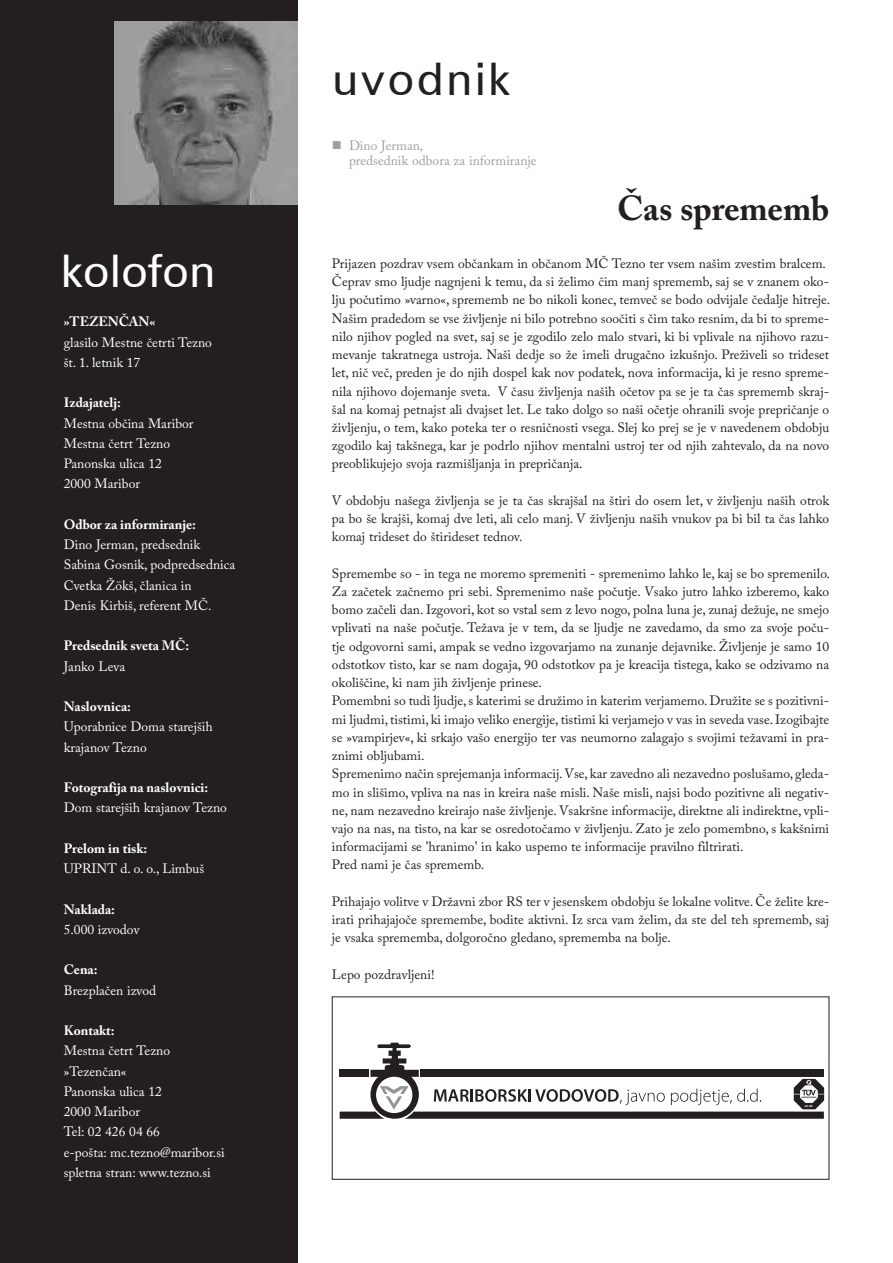
<style>
.page{position:relative;width:893px;height:1263px;background:#fff}
.page>*{position:absolute;margin:0;border:0;box-sizing:border-box;transform-origin:0 0}
.t1{font:45px "Zurich BT";letter-spacing:.05em;color:#231f20}
.t2{font:45px "Zurich BT";color:#fff}
.t3{font:700 34.5px "Adobe Caslon Pro";letter-spacing:-.005em;color:#231f20}
.t4{font:13.5px/18.1px "Adobe Caslon Pro";color:#231f20}
.t5{font:13.5px/20.2px "Adobe Caslon Pro";color:#fff}
.t6{font:700 13.5px "Adobe Caslon Pro";color:#fff}
.t7{font:13.5px/15px "Adobe Caslon Pro";color:#9d9fa2}
</style>
<div class="page">
<div style="left:0;top:0;width:298px;height:1263px;background:#231f20"></div>
<img style="left:115px;top:22px;width:183px;height:183px">
<svg style="left:340px;top:1043px;width:484px;height:76px"></svg>
<h1 class="t2" style="left:61px;top:244px;width:156px">kolofon</h1>
<p class="t6" style="left:64px;top:314px;width:93px">»TEZENČAN«</p>
<p class="t5" style="left:64px;top:332px;width:150px">glasilo Mestne četrti Tezno št. 1. letnik 17</p>
<p class="t6" style="left:64px;top:395px;width:59px">Izdajatelj:</p>
<p class="t5" style="left:64px;top:413px;width:131px">Mestna občina Maribor<br>Mestna četrt Tezno<br>Panonska ulica 12<br>2000 Maribor</p>
<p class="t6" style="left:64px;top:516px;width:134px">Odbor za informiranje:</p>
<p class="t5" style="left:64px;top:534px;width:173px">Dino Jerman, predsednik<br>Sabina Gosnik, podpredsednica<br>Cvetka Žökš, članica in<br>Denis Kirbiš, referent MČ.</p>
<p class="t6" style="left:64px;top:638px;width:127px">Predsednik sveta MČ:</p>
<p class="t5" style="left:64px;top:656px;width:63px">Janko Leva</p>
<p class="t6" style="left:64px;top:698px;width:69px">Naslovnica:</p>
<p class="t5" style="left:64px;top:716px;width:150px">Uporabnice Doma starejših krajanov Tezno</p>
<p class="t6" style="left:64px;top:779px;width:146px">Fotografija na naslovnici:</p>
<p class="t5" style="left:64px;top:797px;width:165px">Dom starejših krajanov Tezno</p>
<p class="t6" style="left:64px;top:840px;width:85px">Prelom in tisk:</p>
<p class="t5" style="left:64px;top:858px;width:142px">UPRINT d. o. o., Limbuš</p>
<p class="t6" style="left:64px;top:901px;width:53px">Naklada:</p>
<p class="t5" style="left:64px;top:919px;width:77px">5.000 izvodov</p>
<p class="t6" style="left:64px;top:962px;width:35px">Cena:</p>
<p class="t5" style="left:64px;top:980px;width:94px">Brezplačen izvod</p>
<p class="t6" style="left:64px;top:1022px;width:52px">Kontakt:</p>
<p class="t5" style="left:64px;top:1040px;width:163px">Mestna četrt Tezno »Tezenčan«<br>Panonska ulica 12<br>2000 Maribor<br>Tel: 02 426 04 66<br>e-pošta: mc.tezno@maribor.si spletna stran: www.tezno.si</p>
<h1 class="t1" style="left:332px;top:52px;width:180px">uvodnik</h1>
<p class="t7" style="left:349px;top:138px;width:189px">Dino Jerman,<br>predsednik odbora za informiranje</p>
<h2 class="t3" style="left:617px;top:188px;width:213px">Čas sprememb</h2>
<p class="t4" style="left:332px;top:254px;width:500px">Prijazen pozdrav vsem občankam in občanom MČ Tezno ter vsem našim zvestim bralcem.<br>Čeprav smo ljudje nagnjeni k temu, da si želimo čim manj sprememb, saj se v znanem oko&shy;lju počutimo »varno«, sprememb ne bo nikoli konec, temveč se bodo odvijale čedalje hitreje.<br>Našim pradedom se vse življenje ni bilo potrebno soočiti s čim tako resnim, da bi to spreme&shy;nilo njihov pogled na svet, saj se je zgodilo zelo malo stvari, ki bi vplivale na njihovo razu&shy;mevanje takratnega ustroja. Naši dedje so že imeli drugačno izkušnjo. Preživeli so trideset let, nič več, preden je do njih dospel kak nov podatek, nova informacija, ki je resno spreme&shy;nila njihovo dojemanje sveta. V času življenja naših očetov pa se je ta čas sprememb skraj&shy;šal na komaj petnajst ali dvajset let. Le tako dolgo so naši očetje ohranili svoje prepričanje o življenju, o tem, kako poteka ter o resničnosti vsega. Slej ko prej se je v navedenem obdobju zgodilo kaj takšnega, kar je podrlo njihov mentalni ustroj ter od njih zahtevalo, da na novo preoblikujejo svoja razmišljanja in prepričanja.</p>
<p class="t4" style="left:332px;top:491px;width:499px;text-align:justify">V obdobju našega življenja se je ta čas skrajšal na štiri do osem let, v življenju naših otrok pa bo še krajši, komaj dve leti, ali celo manj. V življenju naših vnukov pa bi bil ta čas lahko komaj trideset do štirideset tednov.</p>
<p class="t4" style="left:332px;top:564px;width:500px">Spremembe so - in tega ne moremo spremeniti - spremenimo lahko le, kaj se bo spremenilo.<br>Za začetek začnemo pri sebi. Spremenimo naše počutje. Vsako jutro lahko izberemo, kako bomo začeli dan. Izgovori, kot so vstal sem z levo nogo, polna luna je, zunaj dežuje, ne smejo vplivati na naše počutje. Težava je v tem, da se ljudje ne zavedamo, da smo za svoje poču&shy;tje odgovorni sami, ampak se vedno izgovarjamo na zunanje dejavnike. Življenje je samo 10 odstotkov tisto, kar se nam dogaja, 90 odstotkov pa je kreacija tistega, kako se odzivamo na okoliščine, ki nam jih življenje prinese.<br>Pomembni so tudi ljudje, s katerimi se družimo in katerim verjamemo. Družite se s pozitivni&shy;mi ljudmi, tistimi, ki imajo veliko energije, tistimi ki verjamejo v vas in seveda vase. Izogibajte se »vampirjev«, ki srkajo vašo energijo ter vas neumorno zalagajo s svojimi težavami in pra&shy;znimi obljubami.<br>Spremenimo način sprejemanja informacij. Vse, kar zavedno ali nezavedno poslušamo, gleda&shy;mo in slišimo, vpliva na nas in kreira naše misli. Naše misli, najsi bodo pozitivne ali negativ&shy;ne, nam nezavedno kreirajo naše življenje. Vsakršne informacije, direktne ali indirektne, vpli&shy;vajo na nas, na tisto, na kar se osredotočamo v življenju. Zato je zelo pomembno, s kakšnimi informacijami se 'hranimo' in kako uspemo te informacije pravilno filtrirati.<br>Pred nami je čas sprememb.</p>
<p class="t4" style="left:332px;top:892px;width:499px;text-align:justify">Prihajajo volitve v Državni zbor RS ter v jesenskem obdobju še lokalne volitve. Če želite kre&shy;irati prihajajoče spremembe, bodite aktivni. Iz srca vam želim, da ste del teh sprememb, saj je vsaka sprememba, dolgoročno gledano, sprememba na bolje.</p>
<p class="t4" style="left:332px;top:965px;width:104px">Lepo pozdravljeni!</p>
</div>
